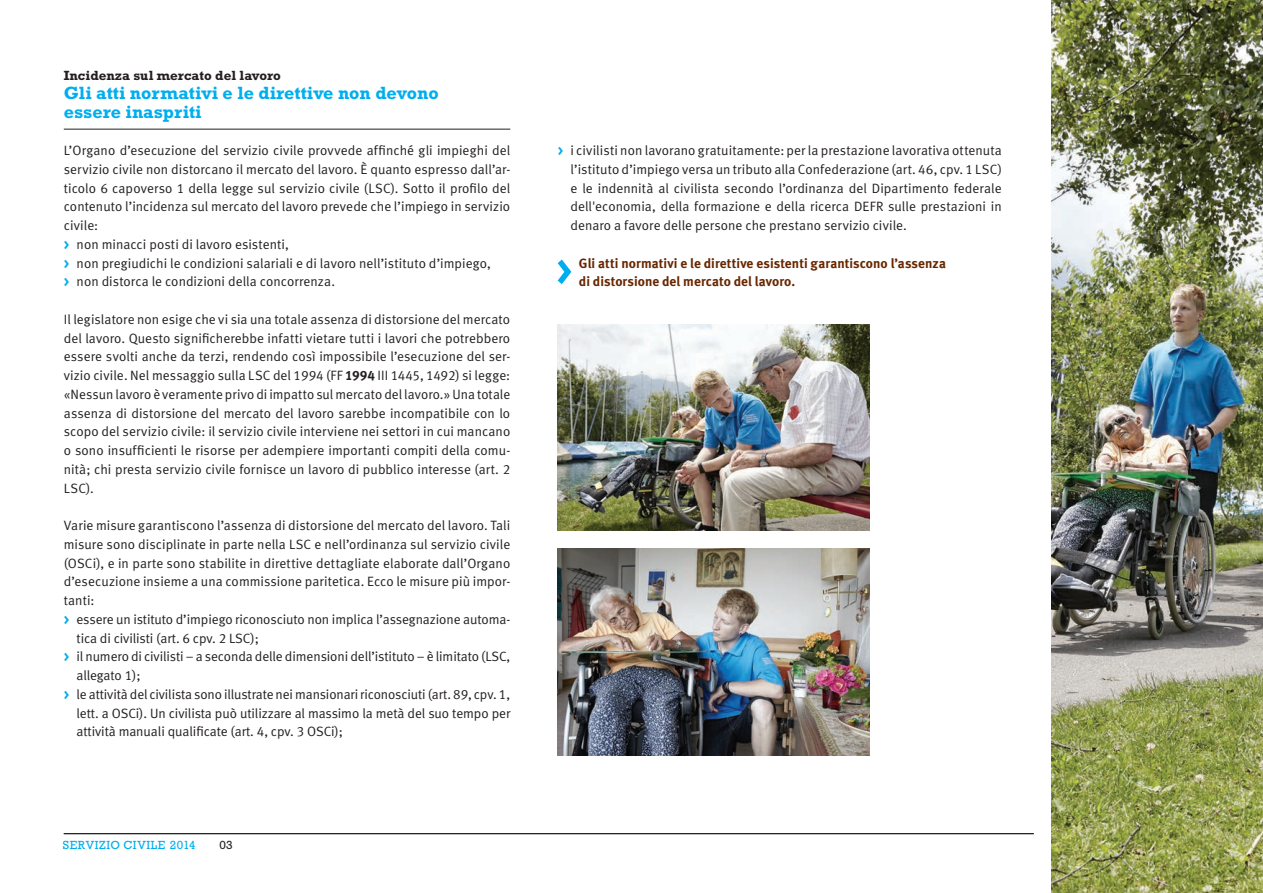
<style>
.page{position:relative;width:1263px;height:893px;background:#fff}
.page>*{position:absolute;margin:0;border:0;box-sizing:border-box;transform-origin:0 0}
.t1{font:700 18px/18.8px "Rockwell Std";color:#00aeef}
.t2{font:13.5px/18.8px "Meta Normal LF";letter-spacing:.005em;color:#231f20;text-align:justify}
.t3{font:13.5px/18.8px "Meta Bold LF";letter-spacing:.005em;color:#682700}
.t4{font:700 13.5px "Rockwell Std";color:#231f20}
.t5{font:12px "Rockwell Std";letter-spacing:.045em;color:#00aeef}
.t6{font:12px "Rockwell Std";color:#231f20}
.s1{font-family:"Meta Bold LF";color:#00aeef}
.s2{font-family:"Meta Bold LF"}
</style>
<div class="page">
<img style="left:1051px;top:0;width:212px;height:893px">
<hr style="left:64px;top:833px;width:970px;height:1px;background:#231f20">
<hr style="left:64px;top:129px;width:446px;height:1px;background:#231f20">
<img style="left:558px;top:548px;width:312px;height:207px">
<svg style="left:558px;top:259px;width:13px;height:25px"></svg>
<img style="left:558px;top:324px;width:312px;height:207px">
<p class="t4" style="left:64px;top:67px;width:219px">Incidenza sul mercato del lavoro</p>
<h1 class="t1" style="left:64px;top:83px;width:376px">Gli atti normativi e le direttive non devono essere inaspriti</h1>
<p class="t2" style="left:64px;top:141px;width:448px;text-align:left">L’Organo d’esecuzione del servizio civile provvede affinché gli impieghi del servizio civile non distorcano il mercato del lavoro. È quanto espresso dall’ar&shy;ticolo 6 capoverso 1 della legge sul servizio civile (LSC). Sotto il profilo del contenuto l’incidenza sul mercato del lavoro prevede che l’impiego in servizio civile:<br><span class="s1">&gt;</span> non minacci posti di lavoro esistenti,<br><span class="s1">&gt;</span> non pregiudichi le condizioni salariali e di lavoro nell’istituto d’impiego,<br><span class="s1">&gt;</span> non distorca le condizioni della concorrenza.</p>
<p class="t2" style="left:64px;top:310px;width:448px">Il legislatore non esige che vi sia una totale assenza di distorsione del mercato del lavoro. Questo significherebbe infatti vietare tutti i lavori che potrebbero essere svolti anche da terzi, rendendo così impossibile l’esecuzione del ser&shy;vizio civile. Nel messaggio sulla LSC del 1994 (FF <span class="s2">1994</span> III 1445, 1492) si legge: «Nessun lavoro è veramente privo di impatto sul mercato del lavoro.» Una totale assenza di distorsione del mercato del lavoro sarebbe incompatibile con lo scopo del servizio civile: il servizio civile interviene nei settori in cui mancano o sono insufficienti le risorse per adempiere importanti compiti della comu&shy;nità; chi presta servizio civile fornisce un lavoro di pubblico interesse (art. 2<br>LSC).</p>
<p class="t2" style="left:64px;top:516px;width:448px">Varie misure garantiscono l’assenza di distorsione del mercato del lavoro. Tali</p>
<p class="t2" style="left:64px;top:535px;width:448px">misure sono disciplinate in parte nella LSC e nell’ordinanza sul servizio civile</p>
<p class="t2" style="left:64px;top:553px;width:448px">(OSCi), e in parte sono stabilite in direttive dettagliate elaborate dall’Organo</p>
<p class="t2" style="left:64px;top:572px;width:448px">d’esecuzione insieme a una commissione paritetica. Ecco le misure più impor-</p>
<p class="t2" style="left:64px;top:591px;width:32px">tanti:</p>
<p class="t2" style="left:64px;top:610px;width:448px"><span class="s1">&gt;</span> essere un istituto d’impiego riconosciuto non implica l’assegnazione automa-</p>
<p class="t2" style="left:77px;top:628px;width:184px">tica di civilisti (art. 6 cpv. 2 LSC);</p>
<p class="t2" style="left:64px;top:647px;width:448px"><span class="s1">&gt;</span> il numero di civilisti – a seconda delle dimensioni dell’istituto – è limitato (LSC,</p>
<p class="t2" style="left:77px;top:666px;width:66px">allegato 1);</p>
<p class="t2" style="left:64px;top:685px;width:448px"><span class="s1">&gt;</span> le attività del civilista sono illustrate nei mansionari riconosciuti (art. 89, cpv. 1,</p>
<p class="t2" style="left:77px;top:703px;width:435px">lett. a OSCi). Un civilista può utilizzare al massimo la metà del suo tempo per</p>
<p class="t2" style="left:77px;top:722px;width:268px">attività manuali qualificate (art. 4, cpv. 3 OSCi);</p>
<p class="t5" style="left:63px;top:838px;width:134px">SERVIZIO CIVILE 2014</p>
<p class="t6" style="left:220px;top:838px;width:15px">03</p>
<p class="t2" style="left:570px;top:141px;width:433px;text-indent:-13px"><span class="s1">&gt;</span> i civilisti non lavorano gratuitamente: per la prestazione lavorativa ottenuta l’istituto d’impiego versa un tributo alla Confederazione (art. 46, cpv. 1 LSC) e le indennità al civilista secondo l’ordinanza del Dipartimento federale dell'economia, della formazione e della ricerca DEFR sulle prestazioni in denaro a favore delle persone che prestano servizio civile.</p>
<p class="t3" style="left:579px;top:253px;width:369px">Gli atti normativi e le direttive esistenti garantiscono l’assenza di distorsione del mercato del lavoro.</p>
</div>
